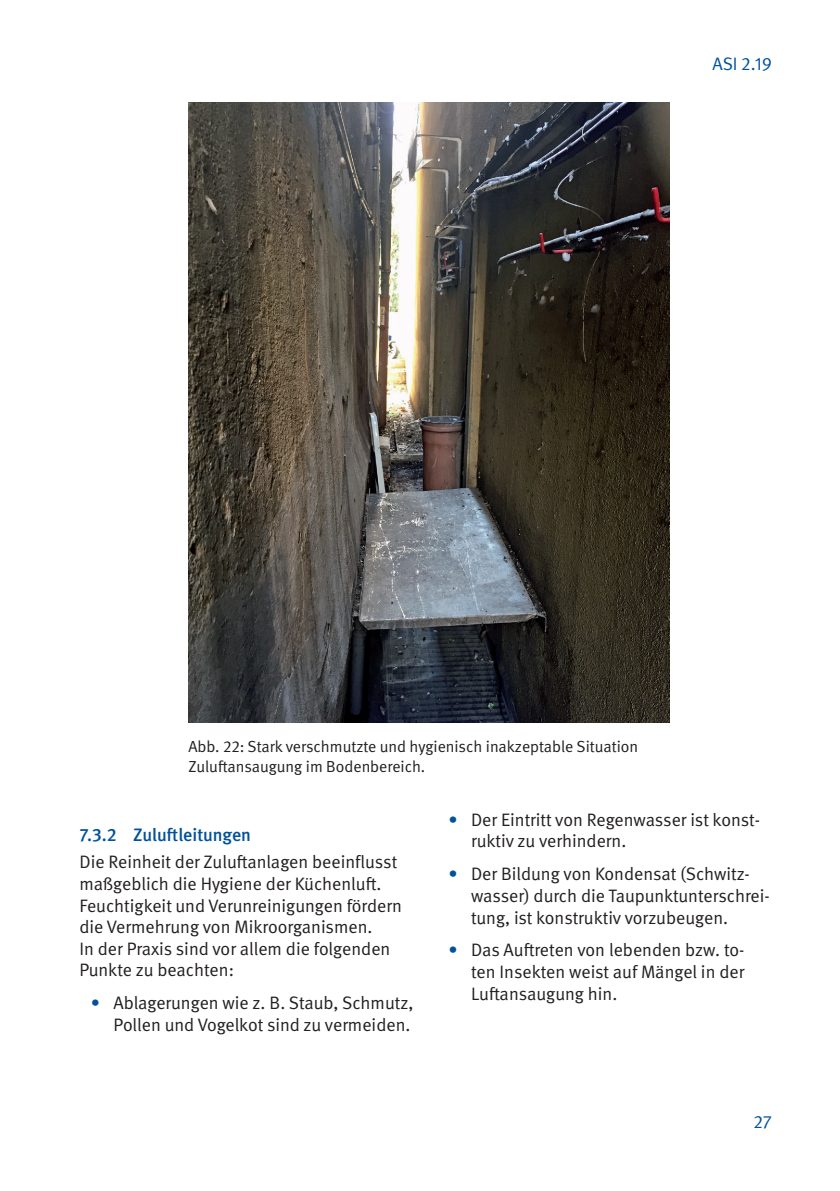
<style>
.page{position:relative;width:840px;height:1191px;background:#fff}
.page>*{position:absolute;margin:0;border:0;box-sizing:border-box;transform-origin:0 0}
.t1{font:18px/21.6px "DGUV Meta";color:#231f20}
.t2{font:500 18px "DGUV Meta";color:#01519b}
.t3{font:18px "DGUV Meta";color:#01519b}
.t4{font:16px/19.2px "DGUV Meta";color:#231f20}
.s1{color:#01519b}
</style>
<div class="page">
<img style="left:188px;top:102px;width:481px;height:620px">
<p class="t3" style="left:712px;top:54px;width:61px">ASI 2.19</p>
<p class="t4" style="left:188px;top:737px;width:451px">Abb. 22: Stark verschmutzte und hygienisch inakzeptable Situation<br>Zuluftansaugung im Bodenbereich.</p>
<p class="t2" style="left:79px;top:824px;width:173px">7.3.2 Zuluftleitungen</p>
<p class="t1" style="left:79px;top:851px;width:324px">Die Reinheit der Zuluftanlagen beeinflusst maßgeblich die Hygiene der Küchenluft.<br>Feuchtigkeit und Verunreinigungen fördern die Vermehrung von Mikroorganismen.<br>In der Praxis sind vor allem die folgenden Punkte zu beachten:</p>
<p class="t1" style="left:91px;top:992px;width:324px;text-align:right"><span class="s1">•</span> Ablagerungen wie z. B. Staub, Schmutz,<br>Pollen und Vogelkot sind zu vermeiden.</p>
<p class="t1" style="left:471px;top:809px;width:290px;text-indent:-23px"><span class="s1">•</span> Der Eintritt von Regenwasser ist konst&shy;ruktiv zu verhindern.</p>
<p class="t1" style="left:471px;top:863px;width:300px;text-indent:-23px"><span class="s1">•</span> Der Bildung von Kondensat (Schwitz&shy;wasser) durch die Taupunktunterschrei&shy;tung, ist konstruktiv vorzubeugen.</p>
<p class="t1" style="left:471px;top:940px;width:275px;text-align:justify;text-indent:-23px"><span class="s1">•</span> Das Auftreten von lebenden bzw. to&shy;ten Insekten weist auf Mängel in der Luftansaugung hin.</p>
<p class="t3" style="left:753px;top:1111px;width:20px">27</p>
</div>
